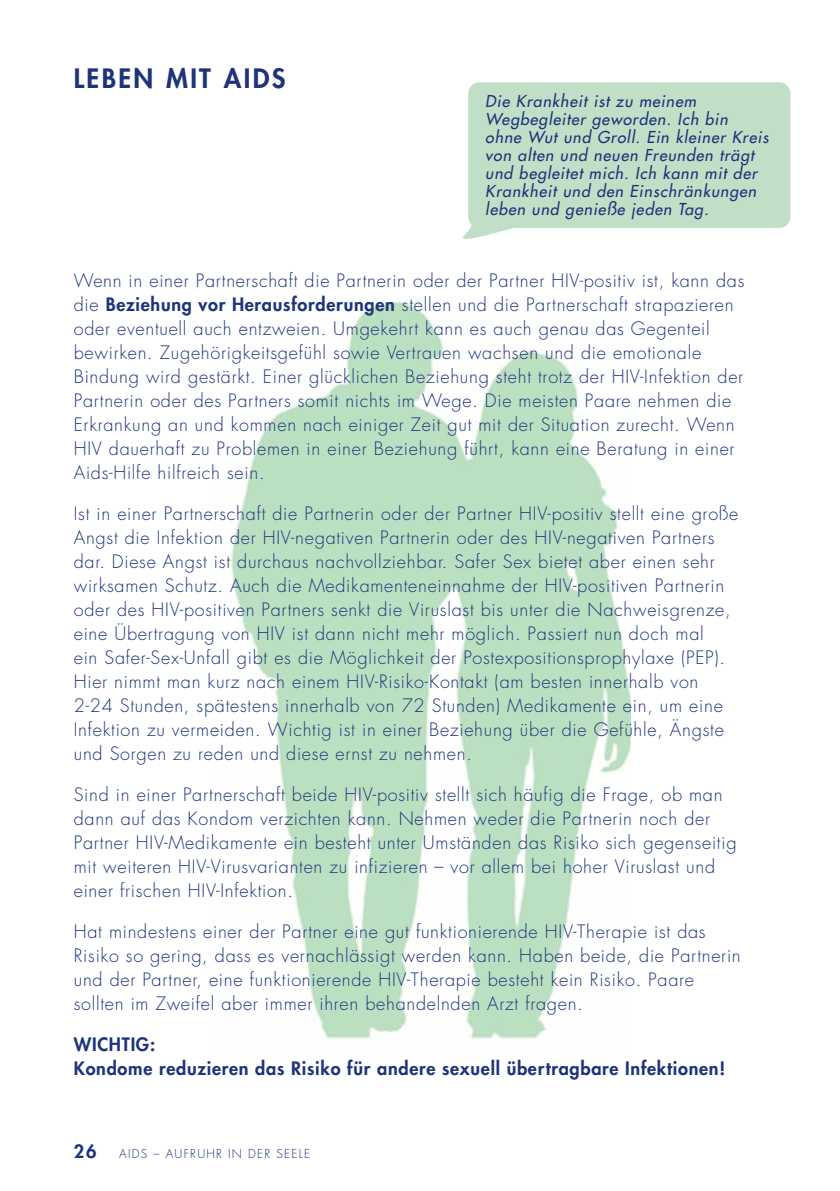
<style>
.page{position:relative;width:840px;height:1191px;background:#fff}
.page>*{position:absolute;margin:0;border:0;box-sizing:border-box;transform-origin:0 0}
.t1{font:800 26px "Futura Std";letter-spacing:.09em;color:#1e337a}
.P_Text{font:300 18px/24px "Futura Std";letter-spacing:.04em;color:#1e337a}
.P_Text-2{font:800 18px/24px "Futura Std";letter-spacing:.04em;color:#1e337a}
.t2{font:italic 500 16px/18px "Futura Std";letter-spacing:.055em;color:#1e337a}
.t3{font:300 12px "Futura Std";letter-spacing:.1em;color:#1e337a}
.s1{font-weight:800}
</style>
<div class="page">
<img style="left:231px;top:301px;width:399px;height:738px">
<div style="left:468px;top:82px;width:322px;height:146px;background:#c1dfc6;border-radius:11px"></div>
<svg style="left:462px;top:217px;width:51px;height:22px"></svg>
<p class="t1" style="left:74px;top:62px;width:213px">LEBEN MIT AIDS</p>
<p class="t2" style="left:485px;top:92px;width:284px">Die Krankheit ist zu meinem<br>Wegbegleiter geworden. Ich bin<br>ohne Wut und Groll. Ein kleiner Kreis von alten und neuen Freunden trägt und begleitet mich. Ich kann mit der<br>Krankheit und den Einschränkungen leben und genieße jeden Tag.</p>
<p class="P_Text" style="left:74px;top:269px;width:671px">Wenn in einer Partnerschaft die Partnerin oder der Partner HIV-positiv ist, kann das die <span class="s1">Beziehung vor Herausforderungen</span> stellen und die Partnerschaft strapazieren oder eventuell auch entzweien. Umgekehrt kann es auch genau das Gegenteil bewirken. Zugehörigkeitsgefühl sowie Vertrauen wachsen und die emotionale Bindung wird gestärkt. Einer glücklichen Beziehung steht trotz der HIV-Infektion der Partnerin oder des Partners somit nichts im Wege. Die meisten Paare nehmen die Erkrankung an und kommen nach einiger Zeit gut mit der Situation zurecht. Wenn HIV dauerhaft zu Problemen in einer Beziehung führt, kann eine Beratung in einer Aids-Hilfe hilfreich sein.</p>
<p class="P_Text" style="left:74px;top:502px;width:665px">Ist in einer Partnerschaft die Partnerin oder der Partner HIV-positiv stellt eine große Angst die Infektion der HIV-negativen Partnerin oder des HIV-negativen Partners dar. Diese Angst ist durchaus nachvollziehbar. Safer Sex bietet aber einen sehr wirksamen Schutz. Auch die Medikamenteneinnahme der HIV-positiven Partnerin oder des HIV-positiven Partners senkt die Viruslast bis unter die Nachweisgrenze, eine Übertragung von HIV ist dann nicht mehr möglich. Passiert nun doch mal<br>ein Safer-Sex-Unfall gibt es die Möglichkeit der Postexpositionsprophylaxe (PEP).<br>Hier nimmt man kurz nach einem HIV-Risiko-Kontakt (am besten innerhalb von 2-24 Stunden, spätestens innerhalb von 72 Stunden) Medikamente ein, um eine Infektion zu vermeiden. Wichtig ist in einer Beziehung über die Gefühle, Ängste und Sorgen zu reden und diese ernst zu nehmen.</p>
<p class="P_Text" style="left:74px;top:783px;width:664px">Sind in einer Partnerschaft beide HIV-positiv stellt sich häufig die Frage, ob man dann auf das Kondom verzichten kann. Nehmen weder die Partnerin noch der Partner HIV-Medikamente ein besteht unter Umständen das Risiko sich gegenseitig mit weiteren HIV-Virusvarianten zu infizieren – vor allem bei hoher Viruslast und einer frischen HIV-Infektion.</p>
<p class="P_Text" style="left:74px;top:920px;width:668px">Hat mindestens einer der Partner eine gut funktionierende HIV-Therapie ist das Risiko so gering, dass es vernachlässigt werden kann. Haben beide, die Partnerin und der Partner, eine funktionierende HIV-Therapie besteht kein Risiko. Paare sollten im Zweifel aber immer ihren behandelnden Arzt fragen.</p>
<p class="P_Text-2" style="left:74px;top:1032px;width:652px">WICHTIG:<br>Kondome reduzieren das Risiko für andere sexuell übertragbare Infektionen!</p>
<p class="P_Text-2" style="left:74px;top:1139px;width:24px">26</p>
<p class="t3" style="left:119px;top:1146px;width:192px">AIDS – AUFRUHR IN DER SEELE</p>
</div>
